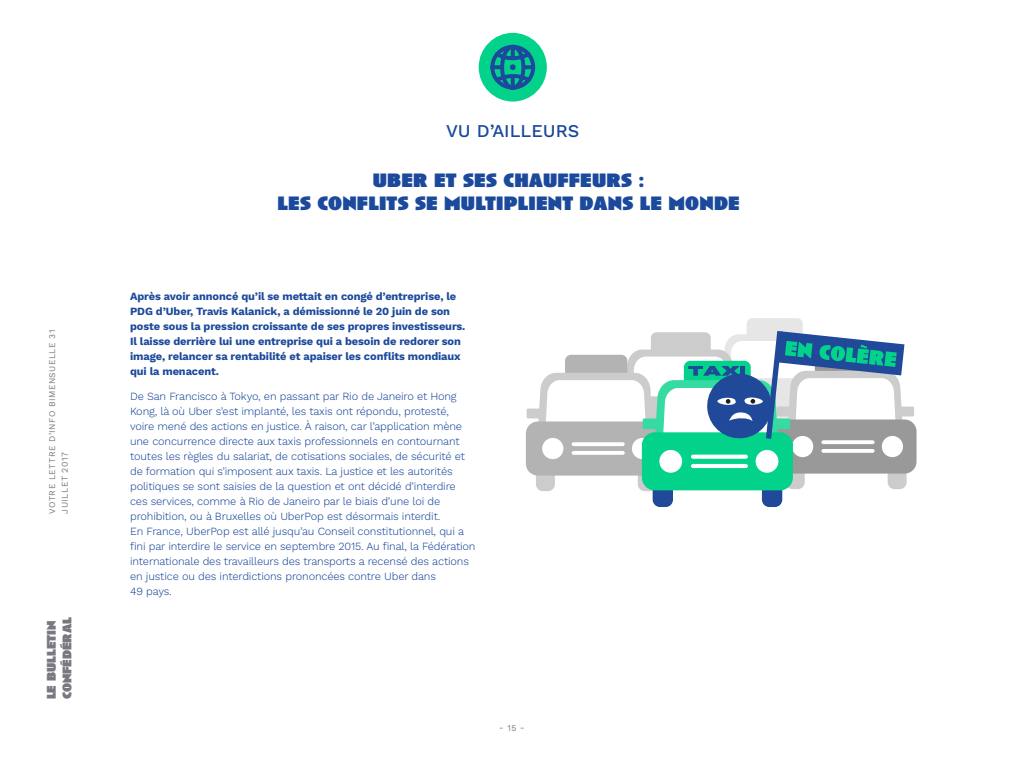
<style>
.page{position:relative;width:1024px;height:768px;background:#fff}
.page>*{position:absolute;margin:0;border:0;box-sizing:border-box;transform-origin:0 0}
.t1{font:900 20px/23px "Anisette";letter-spacing:.01em;color:#1b499b;text-align:center}
.t2{font:500 18px "Work Sans";color:#1b499b}
.t3{font:900 13px/15.6px "Anisette";color:#777880}
.t4{font:300 11px/15px "Work Sans";letter-spacing:-.015em;color:#1b499b}
.t5{font:700 11px/15px "Work Sans";letter-spacing:-.01em;color:#1b499b}
.t6{font:8.7px "Work Sans";letter-spacing:.05em;color:#777880}
.t7{font:8.6px "Work Sans";letter-spacing:.05em;color:#777880}
</style>
<div class="page">
<div style="left:479px;top:33px;width:68px;height:69px;background:#03d28a;border-radius:50%"></div>
<svg style="left:488px;top:43px;width:49px;height:49px"></svg>
<div style="left:747px;top:318px;width:56px;height:28px;background:#e6e6e6;border-radius:5px"></div>
<div style="left:897px;top:407px;width:17px;height:9px;background:#ccc;border-radius:2px"></div>
<div style="left:786px;top:462px;width:19px;height:27px;background:#ccc;border-radius:7px"></div>
<div style="left:888px;top:462px;width:19px;height:27px;background:#ccc;border-radius:7px"></div>
<div style="left:776px;top:420px;width:141px;height:54px;background:#999;border-radius:12px"></div>
<div style="left:527px;top:409px;width:17px;height:9px;background:#ccc;border-radius:2px"></div>
<div style="left:536px;top:464px;width:19px;height:27px;background:#ccc;border-radius:7px"></div>
<svg style="left:638px;top:464px;width:19px;height:27px"></svg>
<div style="left:526px;top:421px;width:141px;height:55px;background:#b3b3b3;border-radius:12px"></div>
<div style="left:653px;top:478px;width:20px;height:29px;background:#20499a;border-radius:7px"></div>
<div style="left:762px;top:478px;width:20px;height:29px;background:#20499a;border-radius:7px"></div>
<div style="left:642px;top:432px;width:151px;height:58px;background:#03d28a;border-radius:13px"></div>
<svg style="left:659px;top:450px;width:23px;height:23px"></svg>
<svg style="left:756px;top:450px;width:22px;height:23px"></svg>
<svg style="left:538px;top:331px;width:366px;height:139px"></svg>
<p class="t7" style="left:47px;top:514px;width:186px;rotate:-90deg">VOTRE LETTRE D’INFO BIMENSUELLE 31</p>
<p class="t6" style="left:60px;top:514px;width:63px;rotate:-90deg">JUILLET 2017</p>
<p class="t3" style="left:44px;top:699px;width:84px;rotate:-90deg">LE BULLETIN<br>CONFÉDÉRAL</p>
<h2 class="t2" style="left:446px;top:120px;width:135px">VU D’AILLEURS</h2>
<h1 class="t1" style="left:278px;top:168px;width:464px">UBER ET SES CHAUFFEURS :<br>LES CONFLITS SE MULTIPLIENT DANS LE MONDE</h1>
<p class="t5" style="left:130px;top:290px;width:337px">Après avoir annoncé qu’il se mettait en congé d’entreprise, le PDG d’Uber, Travis Kalanick, a démissionné le 20 juin de son poste sous la pression croissante de ses propres investisseurs.<br>Il laisse derrière lui une entreprise qui a besoin de redorer son image, relancer sa rentabilité et apaiser les conflits mondiaux qui la menacent.</p>
<p class="t4" style="left:130px;top:390px;width:347px">De San Francisco à Tokyo, en passant par Rio de Janeiro et Hong Kong, là où Uber s’est implanté, les taxis ont répondu, protesté, voire mené des actions en justice. À raison, car l’application mène une concurrence directe aux taxis professionnels en contournant toutes les règles du salariat, de cotisations sociales, de sécurité et de formation qui s’imposent aux taxis. La justice et les autorités politiques se sont saisies de la question et ont décidé d’interdire ces services, comme à Rio de Janeiro par le biais d’une loi de prohibition, ou à Bruxelles où UberPop est désormais interdit.<br>En France, UberPop est allé jusqu’au Conseil constitutionnel, qui a fini par interdire le service en septembre 2015. Au final, la Fédération internationale des travailleurs des transports a recensé des actions en justice ou des interdictions prononcées contre Uber dans<br>49 pays.</p>
<p class="t7" style="left:499px;top:723px;width:27px">- 15 -</p>
</div>
